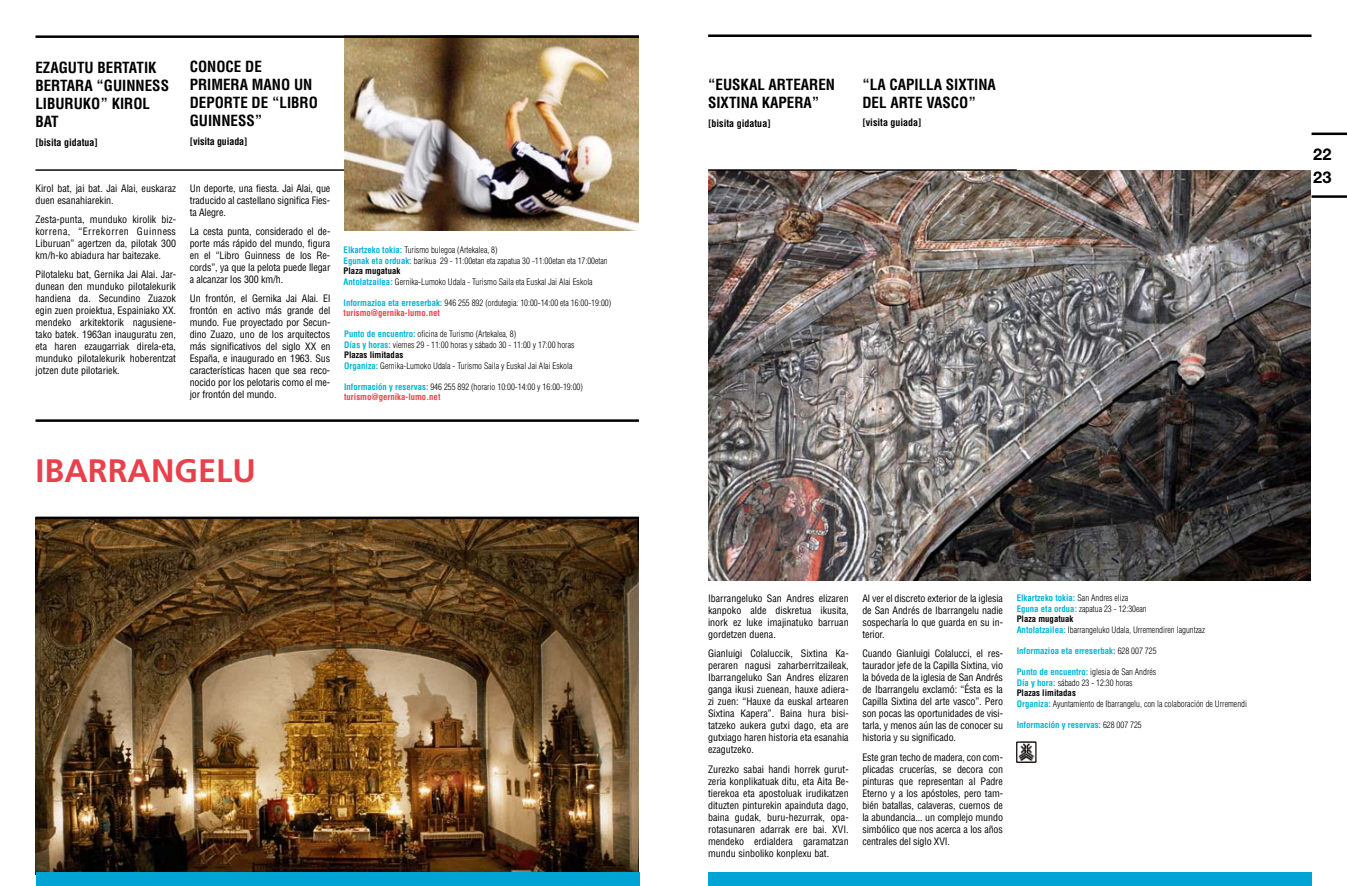
<style>
.page{position:relative;width:1347px;height:886px;background:#fff}
.page>*{position:absolute;margin:0;border:0;box-sizing:border-box;transform-origin:0 0}
.t1{font:700 32.5px "Frutiger";color:#e8414c}
.t2{font:700 16.25px/23.1px "Helvetica Neue";color:#000}
.t3{font:700 condensed 15px/18px "Helvetica";color:#000}
.t4{font:condensed 10px/12px "Helvetica";letter-spacing:-.01em;color:#000;text-align:justify}
.t5{font:700 condensed 10px "Helvetica";color:#000}
.t6{font:300 condensed 8.75px/10.5px "Helvetica";color:#000}
.t7{font:700 condensed 8.75px "Helvetica";color:#00b4d6}
.s1{font-weight:700;color:#00b4d6}
.s2{font-weight:700}
.s3{font-weight:700;color:#e8414c}
.s4{font-weight:300;color:#000}
</style>
<div class="page">
<hr style="left:1311px;top:133px;width:35px;height:1px;background:#000">
<hr style="left:1311px;top:196px;width:35px;height:1px;background:#000">
<img style="left:36px;top:519px;width:602px;height:353px">
<img style="left:708px;top:170px;width:602px;height:410px">
<hr style="left:36px;top:419px;width:603px;height:3px;background:#000">
<hr style="left:36px;top:516px;width:603px;height:3px;background:#000">
<hr style="left:708px;top:170px;width:308px;height:1px;background:#000">
<hr style="left:708px;top:35px;width:603px;height:2px;background:#000">
<hr style="left:35px;top:170px;width:604px;height:1px;background:#000">
<img style="left:344px;top:38px;width:295px;height:192px">
<div style="left:36px;top:872px;width:603px;height:14px;background:#00a4d4"></div>
<div style="left:708px;top:872px;width:604px;height:14px;background:#00a4d4"></div>
<hr style="left:35px;top:35px;width:604px;height:3px;background:#000">
<img style="left:1016px;top:742px;width:20px;height:20px">
<h3 class="t3" style="left:35px;top:58px;width:135px">Ezagutu bertatik bertara “Guinness liburuko” kirol bat</h3>
<p class="t5" style="left:35px;top:136px;width:64px">[bisita gidatua]</p>
<h3 class="t3" style="left:190px;top:57px;width:130px">Conoce de primera mano un deporte de “Libro<br>Guinness”</h3>
<p class="t5" style="left:190px;top:135px;width:59px">[visita guiada]</p>
<p class="t4" style="left:35px;top:183px;width:142px">Kirol bat, jai bat. Jai Alai, euskaraz duen esanahiarekin.</p>
<p class="t4" style="left:35px;top:214px;width:142px">Zesta-punta, munduko kirolik biz&shy;korrena, “Errekorren Guinness Liburuan” agertzen da, pilotak 300 km/h-ko abiadura har baitezake.</p>
<p class="t4" style="left:35px;top:269px;width:142px">Pilotaleku bat, Gernika Jai Alai. Jar&shy;dunean den munduko pilotalekurik handiena da. Secundino Zuazok egin zuen proiektua, Espainiako XX. mendeko arkitektorik nagusiene&shy;tako batek. 1963an inauguratu zen, eta haren ezaugarriak direla-eta, munduko pilotalekurik hoberentzat jotzen dute pilotariek.</p>
<p class="t4" style="left:190px;top:183px;width:142px">Un deporte, una fiesta. Jai Alai, que traducido al castellano significa Fies&shy;ta Alegre.</p>
<p class="t4" style="left:190px;top:226px;width:142px">La cesta punta, considerado el de&shy;porte más rápido del mundo, figura en el “Libro Guinness de los Re&shy;cords”, ya que la pelota puede llegar a alcanzar los 300 km/h.</p>
<p class="t4" style="left:190px;top:293px;width:142px">Un frontón, el Gernika Jai Alai. El frontón en activo más grande del mundo. Fue proyectado por Secun&shy;dino Zuazo, uno de los arquitectos más significativos del siglo XX en España, e inaugurado en 1963. Sus características hacen que sea reco&shy;nocido por los pelotaris como el me&shy;jor frontón del mundo.</p>
<p class="t6" style="left:344px;top:245px;width:266px"><span class="s1">Elkartzeko tokia:</span> Turismo bulegoa (Artekalea, 8)<br><span class="s1">Egunak eta orduak:</span> barikua 29 - 11:00etan eta zapatua 30 -11:00etan eta 17:00etan <span class="s2">Plaza mugatuak<br></span><span class="s1">Antolatzailea:</span> Gernika-Lumoko Udala - Turismo Saila eta Euskal Jai Alai Eskola</p>
<p class="t6" style="left:344px;top:297px;width:269px"><span class="s1">Informazioa eta erreserbak:</span> 946 255 892 (ordutegia: 10:00-14:00 eta 16:00-19:00) <span class="s3">turismo@gernika-lumo.net</span></p>
<p class="t6" style="left:344px;top:329px;width:232px"><span class="s1">Punto de encuentro:</span> oficina de Turismo (Artekalea, 8)<br><span class="s1">Días y horas:</span> viernes 29 - 11:00 horas y sábado 30 - 11:00 y 17:00 horas <span class="s2">Plazas limitadas<br></span><span class="s1">Organiza:</span> Gernika-Lumoko Udala - Turismo Saila y Euskal Jai Alai Eskola</p>
<p class="t6" style="left:344px;top:381px;width:240px"><span class="s1">Información y reservas:</span> 946 255 892 (horario 10:00-14:00 y 16:00-19:00) <span class="s3">turismo@gernika-lumo.net</span></p>
<h1 class="t1" style="left:36px;top:451px;width:222px">IBARRANGELU</h1>
<h3 class="t3" style="left:708px;top:76px;width:128px">“Euskal artearen<br>S ixtina Kapera”</h3>
<p class="t5" style="left:708px;top:117px;width:64px">[bisita gidatua]</p>
<h3 class="t3" style="left:862px;top:76px;width:135px">“La Capilla S ixtina del arte vasco”</h3>
<p class="t5" style="left:862px;top:117px;width:61px">[visita guiada]</p>
<h2 class="t2" style="left:1313px;top:142px;width:20px">22<br>23</h2>
<p class="t4" style="left:708px;top:593px;width:142px">Ibarrangeluko San Andres elizaren kanpoko alde diskretua ikusita, inork ez luke imajinatuko barruan gordetzen duena.</p>
<p class="t4" style="left:708px;top:648px;width:142px">Gianluigi Colaluccik, Sixtina Ka&shy;peraren nagusi zaharberritzaileak, Ibarrangeluko San Andres elizaren ganga ikusi zuenean, hauxe adiera&shy;zi zuen: “Hauxe da euskal artearen Sixtina Kapera”. Baina hura bisi&shy;tatzeko aukera gutxi dago, eta are gutxiago haren historia eta esanahia ezagutzeko.</p>
<p class="t4" style="left:708px;top:763px;width:142px">Zurezko sabai handi horrek gurut&shy;zeria konplikatuak ditu, eta Aita Be&shy;tierekoa eta apostoluak irudikatzen dituzten pinturekin apainduta dago, baina gudak, buru-hezurrak, opa&shy;rotasunaren adarrak ere bai. XVI. mendeko erdialdera garamatzan mundu sinboliko konplexu bat.</p>
<p class="t4" style="left:862px;top:593px;width:142px">Al ver el discreto exterior de la iglesia de San Andrés de Ibarrangelu nadie sospecharía lo que guarda en su in&shy;terior.</p>
<p class="t4" style="left:862px;top:648px;width:142px">Cuando Gianluigi Colalucci, el res&shy;taurador jefe de la Capilla Sixtina, vio la bóveda de la iglesia de San Andrés de Ibarrangelu exclamó: “Ésta es la Capilla Sixtina del arte vasco”. Pero son pocas las oportunidades de visi&shy;tarla, y menos aún las de conocer su historia y su significado.</p>
<p class="t4" style="left:862px;top:751px;width:142px">Este gran techo de madera, con com&shy;plicadas crucerías, se decora con pinturas que representan al Padre Eterno y a los apóstoles, pero tam&shy;bién batallas, calaveras, cuernos de la abundancia... un complejo mundo simbólico que nos acerca a los años centrales del siglo XVI.</p>
<p class="t6" style="left:1016px;top:593px;width:190px"><span class="s1">Elkartzeko tokia:</span> San Andres eliza<br><span class="s1">Eguna eta ordua:</span> zapatua 23 - 12:30ean<br><span class="s2">Plaza mugatuak<br></span><span class="s1">Antolatzailea:</span> Ibarrangeluko Udala, Urremendiren laguntzaz</p>
<p class="t7" style="left:1016px;top:645px;width:141px">Informazioa eta erreserbak: <span class="s4">628 007 725</span></p>
<p class="t6" style="left:1016px;top:666px;width:232px"><span class="s1">Punto de encuentro:</span> iglesia de San Andrés<br><span class="s1">Día y hora:</span> sábado 23 - 12:30 horas<br><span class="s2">Plazas limitadas<br></span><span class="s1">Organiza:</span> Ayuntamiento de Ibarrangelu, con la colaboración de Urremendi</p>
<p class="t7" style="left:1016px;top:719px;width:127px">Información y reservas: <span class="s4">628 007 725</span></p>
</div>
